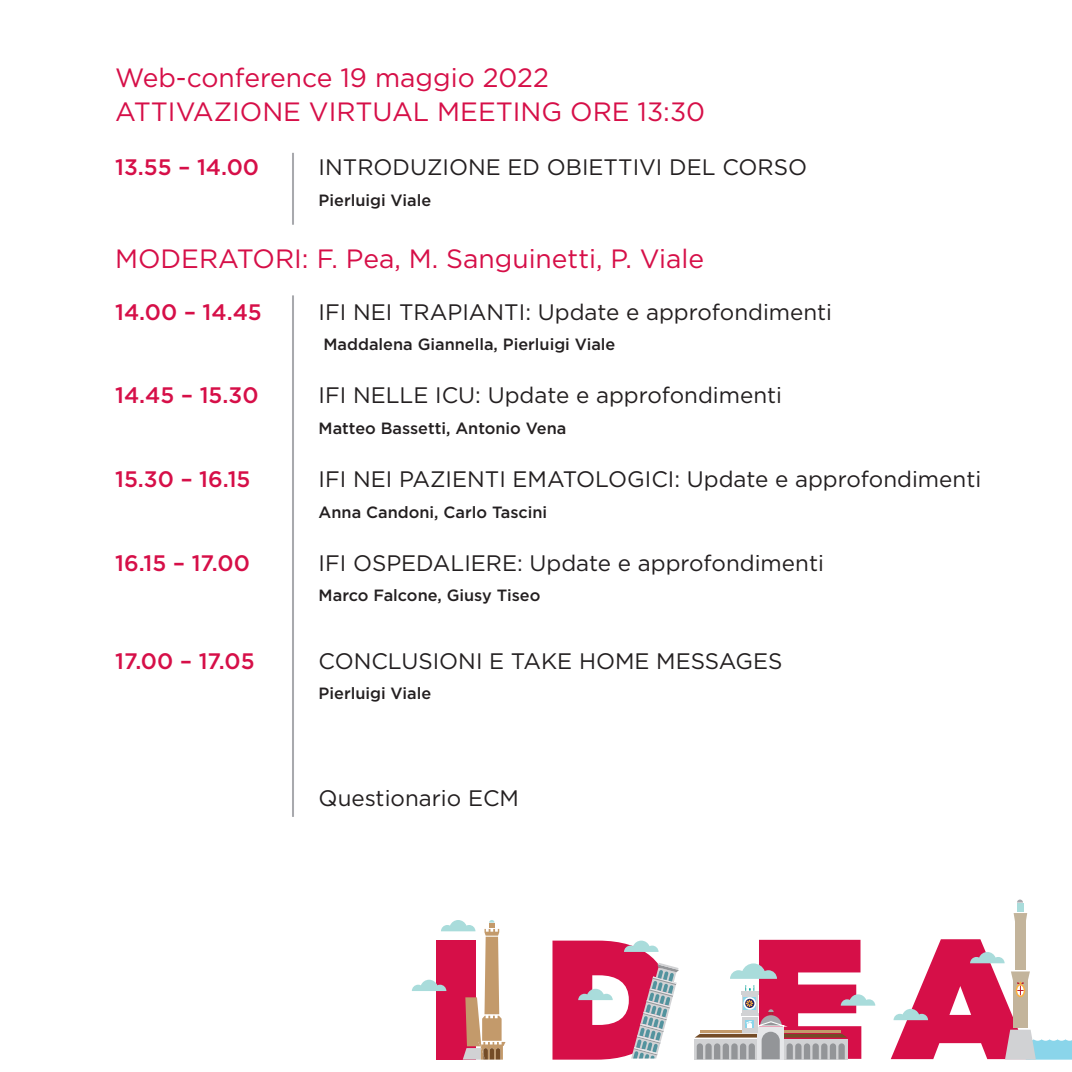
<style>
.page{position:relative;width:1072px;height:1072px;background:#fff}
.page>*{position:absolute;margin:0;border:0;box-sizing:border-box;transform-origin:0 0}
.t1{font:26.43px/34.6px "Gotham";color:#d60f48}
.t2{font:22.4px "Gotham";color:#231f20}
.t3{font:500 22.4px "Gotham";color:#d60f48}
.t4{font:500 16.28px "Gotham";color:#231f20}
</style>
<div class="page">
<svg style="left:694px;top:939px;width:181px;height:120px"></svg>
<svg style="left:412px;top:920px;width:93px;height:139px"></svg>
<svg style="left:552px;top:940px;width:127px;height:119px"></svg>
<svg style="left:1017px;top:899px;width:6px;height:3px"></svg>
<div style="left:1015px;top:914px;width:10px;height:55px;background:#c3b49b"></div>
<svg style="left:1013px;top:913px;width:14px;height:8px"></svg>
<div style="left:1017px;top:903px;width:6px;height:8px;background:#a9dcdb"></div>
<svg style="left:890px;top:939px;width:182px;height:120px"></svg>
<hr style="left:292px;top:295px;width:2px;height:522px;background:#a8a9ad">
<hr style="left:292px;top:153px;width:2px;height:72px;background:#a8a9ad">
<p class="t1" style="left:115px;top:60px;width:591px">Web-conference 19 maggio 2022<br>ATTIVAZIONE VIRTUAL MEETING ORE 13:30</p>
<p class="t3" style="left:115px;top:153px;width:145px">13.55 – 14.00</p>
<p class="t2" style="left:318px;top:153px;width:490px">INTRODUZIONE ED OBIETTIVI DEL CORSO</p>
<p class="t4" style="left:318px;top:190px;width:114px">Pierluigi Viale</p>
<p class="t1" style="left:115px;top:241px;width:590px">MODERATORI: F. Pea, M. Sanguinetti, P. Viale</p>
<p class="t3" style="left:115px;top:297px;width:148px">14.00 – 14.45</p>
<p class="t2" style="left:318px;top:297px;width:515px">IFI NEI TRAPIANTI: Update e approfondimenti</p>
<p class="t4" style="left:323px;top:334px;width:293px">Maddalena Giannella, Pierluigi Viale</p>
<p class="t3" style="left:115px;top:381px;width:145px">14.45 – 15.30</p>
<p class="t2" style="left:318px;top:381px;width:465px">IFI NELLE ICU: Update e approfondimenti</p>
<p class="t4" style="left:318px;top:417px;width:249px">Matteo Bassetti, Antonio Vena</p>
<p class="t3" style="left:115px;top:464px;width:137px">15.30 – 16.15</p>
<p class="t2" style="left:318px;top:465px;width:664px">IFI NEI PAZIENTI EMATOLOGICI: Update e approfondimenti</p>
<p class="t4" style="left:318px;top:501px;width:230px">Anna Candoni, Carlo Tascini</p>
<p class="t3" style="left:115px;top:548px;width:136px">16.15 – 17.00</p>
<p class="t2" style="left:318px;top:548px;width:507px">IFI OSPEDALIERE: Update e approfondimenti</p>
<p class="t4" style="left:318px;top:585px;width:223px">Marco Falcone, Giusy Tiseo</p>
<p class="t3" style="left:115px;top:646px;width:141px">17.00 – 17.05</p>
<p class="t2" style="left:318px;top:646px;width:465px">CONCLUSIONI E TAKE HOME MESSAGES</p>
<p class="t4" style="left:318px;top:683px;width:114px">Pierluigi Viale</p>
<p class="t2" style="left:318px;top:784px;width:202px">Questionario ECM</p>
</div>
